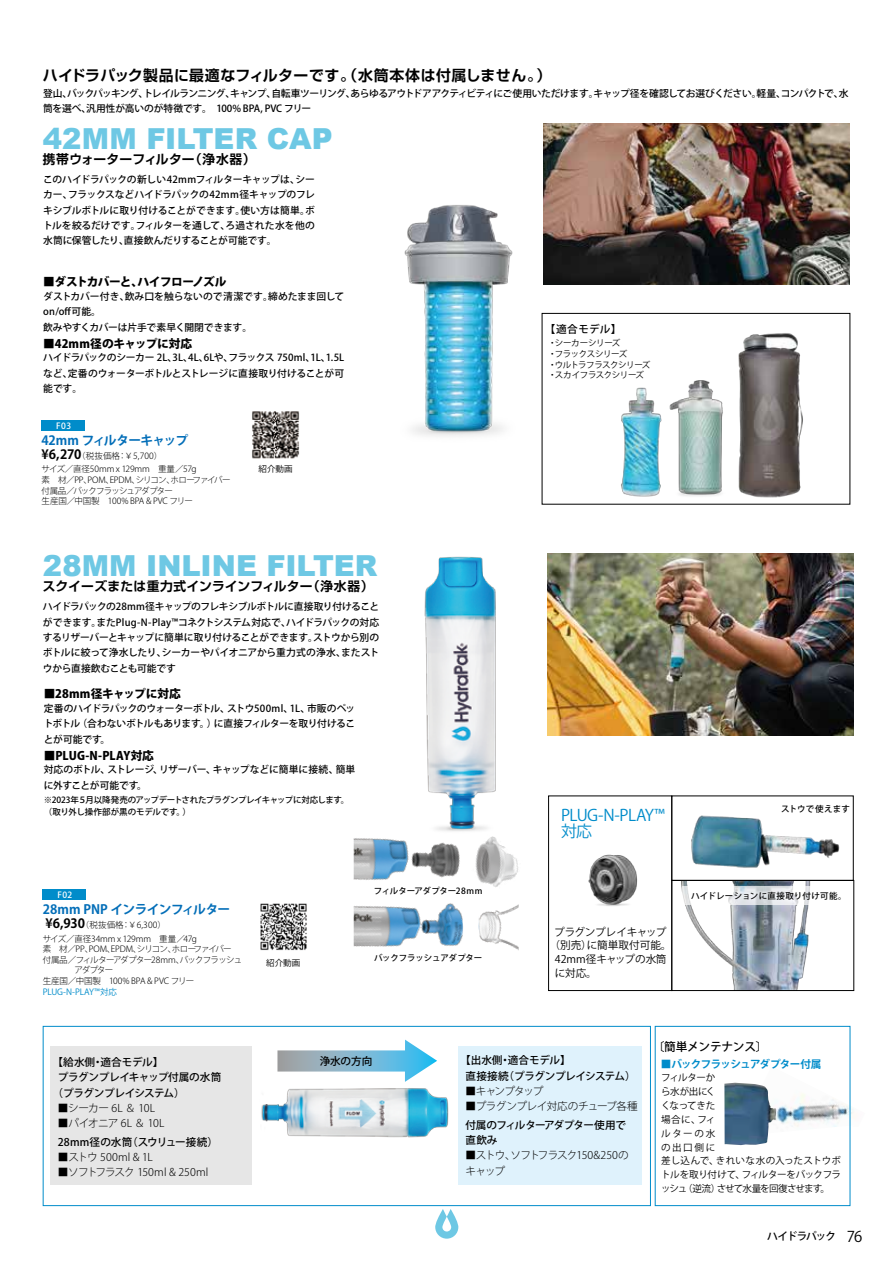
<style>
.page{position:relative;width:893px;height:1263px;background:#fff}
.page>*{position:absolute;margin:0;border:0;box-sizing:border-box;transform-origin:0 0}
.t1{font:900 28.95px "Arial";letter-spacing:-.005em;color:#6ec8e4}
.t2{font:15.9px/16.6px "Koz Go Pro";letter-spacing:-.045em;color:#008cca}
.t3{font:700 14.85px "Shin Go Pro De";letter-spacing:.03em;color:#000}
.t4{font:700 12.75px "Shin Go Pro De";letter-spacing:.015em;color:#000}
.t5{font:700 12.75px "Koz Go Pro";letter-spacing:-.04em;color:#036eb8}
.t6{font:700 12.75px "Koz Go Pro";letter-spacing:-.065em;color:#036eb8}
.t7{font:800 11.7px "Koz Go Pro";letter-spacing:-.01em;color:#000}
.t8{font:800 11.7px "Koz Go Pro";letter-spacing:-.05em;color:#000}
.t9{font:500 11.7px "Koz Go Pro";letter-spacing:-.02em;color:#000}
.t10{font:500 10.65px/15.3px "Koz Go Pro";letter-spacing:-.03em;color:#000}
.t11{font:300 10.65px "Koz Go Pro";letter-spacing:-.055em;color:#000}
.t12{font:10.65px "Koz Go Pro";letter-spacing:-.005em;color:#000}
.t13{font:300 10.65px/15.3px "Koz Go Pro";letter-spacing:-.075em;color:#000}
.t14{font:300 10.65px "Koz Go Pro";letter-spacing:-.03em;color:#000}
.t15{font:500 10.65px "Koz Go Pro";letter-spacing:.005em;color:#000}
.t16{font:700 10.65px "Koz Go Pro";letter-spacing:-.07em;color:#008cca}
.t17{font:500 10.65px "Koz Go Pro";letter-spacing:-.055em;color:#000}
.t18{font:300 10.65px "Koz Go Pro";color:#000}
.t19{font:500 10.65px "Koz Go Pro";letter-spacing:-.01em;color:#000}
.t20{font:10.65px "Koz Go Pro";letter-spacing:-.03em;color:#000}
.t21{font:500 10.65px "Koz Go Pro";letter-spacing:-.095em;color:#000}
.t22{font:300 10.65px "Koz Go Pro";letter-spacing:-.115em;color:#000}
.t23{font:500 9.75px/15.3px "Koz Go Pro";letter-spacing:-.025em;color:#000;text-align:justify}
.t24{font:500 9.75px/15.3px "Koz Go Pro";letter-spacing:-.055em;color:#000}
.t25{font:9.6px/13.8px "Koz Go Pro";letter-spacing:-.035em;color:#000}
.t26{font:300 8.55px/13.5px "Koz Go Pro";letter-spacing:-.01em;color:#000}
.t27{font:300 8.55px/10.6px "Koz Go Pro";letter-spacing:-.075em;color:#000}
.t28{font:500 8.55px/12.3px "Koz Go Pro";letter-spacing:-.045em;color:#000}
.t29{font:8.55px/10.6px "Koz Go Pro";letter-spacing:-.05em;color:#000}
.t30{font:300 8.55px "Koz Go Pro";letter-spacing:-.07em;color:#000}
.t31{font:500 8.55px "Koz Go Pro";letter-spacing:-.025em;color:#000}
.t32{font:300 8.55px "Koz Go Pro";letter-spacing:-.095em;color:#000}
.t33{font:300 8.55px "Koz Go Pro";letter-spacing:-.02em;color:#000}
.t34{font:500 8.55px "Koz Go Pro";letter-spacing:.03em;color:#000}
.t35{font:8.55px "Koz Go Pro";letter-spacing:-.02em;color:#008cca}
.t36{font:500 8.55px "Koz Go Pro";letter-spacing:.025em;color:#000}
.t37{font:500 8.55px "Koz Go Pro";letter-spacing:.055em;color:#fff}
.t38{font:300 8.55px "Koz Go Pro";letter-spacing:-.04em;color:#000}
.s1{font-weight:700;font-size:12.75px}
.s2{font-weight:400;font-size:14.85px}
</style>
<div class="page">
<div style="left:50px;top:1046px;width:202px;height:139px;background:#e6e6e6"></div>
<div style="left:458px;top:1046px;width:184px;height:139px;background:#dff2fc"></div>
<img style="left:737px;top:1066px;width:117px;height:70px">
<img style="left:724px;top:1083px;width:52px;height:62px">
<svg style="left:277px;top:1039px;width:160px;height:29px"></svg>
<div style="left:43px;top:1026px;width:608px;height:180px;border:1px solid #008cca"></div>
<div style="left:655px;top:1026px;width:195px;height:180px;border:1px solid #008cca"></div>
<img style="left:261px;top:1068px;width:188px;height:70px">
<img style="left:543px;top:124px;width:306px;height:160px">
<img style="left:548px;top:553px;width:305px;height:182px">
<img style="left:404px;top:205px;width:109px;height:231px">
<img style="left:681px;top:815px;width:159px;height:174px">
<img style="left:621px;top:387px;width:29px;height:110px">
<img style="left:650px;top:273px;width:201px;height:232px">
<img style="left:424px;top:556px;width:72px;height:253px">
<div style="left:671px;top:880px;width:183px;height:111px;border:1px solid #000"></div>
<img style="left:588px;top:854px;width:50px;height:52px">
<div style="left:542px;top:313px;width:308px;height:192px;border:1px solid #000"></div>
<img style="left:354px;top:809px;width:164px;height:74px">
<img style="left:354px;top:903px;width:109px;height:44px">
<img style="left:478px;top:883px;width:41px;height:68px">
<svg style="left:682px;top:886px;width:158px;height:19px"></svg>
<div style="left:42px;top:420px;width:43px;height:11px;background:#008cca"></div>
<div style="left:43px;top:889px;width:43px;height:11px;background:#008cca"></div>
<img style="left:252px;top:411px;width:48px;height:48px">
<img style="left:260px;top:903px;width:47px;height:48px">
<div style="left:548px;top:795px;width:124px;height:196px;border:1px solid #000"></div>
<svg style="left:435px;top:1209px;width:23px;height:30px"></svg>
<h3 class="t3" style="left:43px;top:64px;width:518px">ハイドラパック製品に最適なフィルターです。（水筒本体は付属しません。）　</h3>
<p class="t24" style="left:43px;top:86px;width:807px">登山、バックパッキング、トレイルランニング、キャンプ、自転車ツーリング、あらゆるアウトドアアクティビティにご使用いただけます。キャップ径を確認してお選びください。軽量、コンパクトで、水筒を選べ、汎用性が高いのが特徴です。　100% BPA, PVC フリー</p>
<h1 class="t1" style="left:43px;top:118px;width:291px">42MM FILTER CAP</h1>
<h3 class="t4" style="left:43px;top:149px;width:214px">携帯ウォーターフィルター（浄水器）</h3>
<p class="t23" style="left:43px;top:172px;width:273px">このハイドラパックの新しい42mmフィルターキャップは、シーカー、フラックスなどハイドラパックの42mm径キャップのフレキシブルボトルに取り付けることができます。使い方は簡単。ボトルを絞るだけです。フィルターを通して、ろ過された水を他の水筒に保管したり、直接飲んだりすることが可能です。</p>
<p class="t8" style="left:43px;top:274px;width:185px">■ダストカバーと、ハイフローノズル</p>
<p class="t23" style="left:43px;top:289px;width:302px;text-align:left">ダストカバー付き、飲み口を触らないので清潔です。締めたまま回してon/off可能。<br>飲みやすくカバーは片手で素早く開閉できます。</p>
<p class="t7" style="left:43px;top:336px;width:150px">■42mm径のキャップに対応</p>
<p class="t23" style="left:43px;top:351px;width:303px">ハイドラパックのシーカー 2L、3L、4L、6Lや、フラックス 750ml、1L、1.5Lなど、定番のウォーターボトルとストレージに直接取り付けることが可能です。</p>
<p class="t37" style="left:56px;top:420px;width:16px">F03</p>
<h3 class="t6" style="left:42px;top:432px;width:148px">42mm フィルターキャップ</h3>
<p class="t26" style="left:42px;top:449px;width:165px"><span class="s1">¥6,270</span>（税抜価格：￥5,700）<br>サイズ／直径50mm x 129mm　重量／57g　</p>
<p class="t27" style="left:42px;top:475px;width:191px">素　材／PP、POM、EPDM、シリコン、ホローファイバー付属品／バックフラッシュアダプター<br>生産国／中国製　100% BPA &amp; PVC フリー</p>
<p class="t29" style="left:259px;top:464px;width:36px">紹介動画</p>
<h1 class="t1" style="left:43px;top:545px;width:336px">28MM INLINE FILTER</h1>
<h3 class="t4" style="left:43px;top:576px;width:332px">スクイーズまたは重力式インラインフィルター（浄水器）</h3>
<p class="t23" style="left:43px;top:600px;width:338px">ハイドラパックの28mm径キャップのフレキシブルボトルに直接取り付けることができます。またPlug-N-Play™コネクトシステム対応で、ハイドラパックの対応するリザーバーとキャップに簡単に取り付けることができます。ストウから別のボトルに絞って浄水したり、シーカーやパイオニアから重力式の浄水、またストウから直接飲むことも可能です</p>
<p class="t7" style="left:44px;top:686px;width:139px">■28mm径キャップに対応</p>
<p class="t23" style="left:44px;top:701px;width:313px">定番のハイドラパックのウォーターボトル、ストウ500ml、1L、市販のペットボトル（合わないボトルもあります。）に直接フィルターを取り付けることが可能です。</p>
<p class="t7" style="left:44px;top:748px;width:112px">■PLUG-N-PLAY対応</p>
<p class="t23" style="left:44px;top:762px;width:313px">対応のボトル、ストレージ、リザーバー、キャップなどに簡単に接続、簡単に外すことが可能です。</p>
<p class="t28" style="left:44px;top:794px;width:307px">※2023年５月以降発売のアップデートされたプラグンプレイキャップに対応します。（取り外し操作部が黒のモデルです。）</p>
<p class="t37" style="left:57px;top:889px;width:16px">F02</p>
<h3 class="t5" style="left:43px;top:901px;width:189px">28mm PNP インラインフィルター</h3>
<p class="t26" style="left:43px;top:918px;width:164px;text-indent:3px"><span class="s1">¥6,930</span>（税抜価格：￥6,300）<br>サイズ／直径34mm x 129mm　重量／47g　</p>
<p class="t30" style="left:43px;top:943px;width:191px">素　材／PP、POM、EPDM、シリコン、ホローファイバー</p>
<p class="t32" style="left:43px;top:954px;width:201px">付属品／フィルターアダプター28mm、バックフラッシュ</p>
<p class="t38" style="left:75px;top:965px;width:40px">アダプター</p>
<p class="t33" style="left:43px;top:975px;width:153px">生産国／中国製　100% BPA &amp; PVC フリー</p>
<p class="t35" style="left:43px;top:986px;width:76px">PLUG-N-PLAY™対応</p>
<p class="t29" style="left:266px;top:958px;width:36px">紹介動画</p>
<p class="t31" style="left:374px;top:885px;width:110px">フィルターアダプター28mm</p>
<p class="t31" style="left:374px;top:953px;width:110px">バックフラッシュアダプター</p>
<p class="t10" style="left:545px;top:322px;width:78px">【適合モデル】</p>
<p class="t29" style="left:548px;top:338px;width:104px">・シーカーシリーズ<br>・フラックスシリーズ<br>・ウルトラフラスクシリーズ・スカイフラスクシリーズ</p>
<h2 class="t2" style="left:561px;top:807px;width:105px">PLUG-N-PLAY™対応</h2>
<p class="t20" style="left:554px;top:925px;width:114px">プラグンプレイキャップ</p>
<p class="t12" style="left:550px;top:939px;width:123px">（別売）に簡単取付可能。</p>
<p class="t12" style="left:555px;top:952px;width:113px">42mm径キャップの水筒</p>
<p class="t12" style="left:555px;top:966px;width:44px">に対応。</p>
<p class="t36" style="left:781px;top:804px;width:70px">ストウで使えます</p>
<p class="t34" style="left:691px;top:890px;width:157px">ハイドレーションに直接取り付け可能。</p>
<p class="t9" style="left:653px;top:1039px;width:116px">〔簡単メンテナンス〕</p>
<p class="t19" style="left:53px;top:1055px;width:112px">【給水側・適合モデル】</p>
<p class="t10" style="left:58px;top:1070px;width:175px">プラグンプレイキャップ付属の水筒　</p>
<p class="t17" style="left:53px;top:1086px;width:134px">（プラグンプレイシステム）</p>
<p class="t11" style="left:58px;top:1101px;width:109px">■シーカー 6L ＆ 10L　</p>
<p class="t11" style="left:58px;top:1116px;width:108px">■パイオニア 6L ＆ 10L</p>
<p class="t15" style="left:58px;top:1135px;width:162px">28mm径の水筒（スウリュー接続）</p>
<p class="t18" style="left:58px;top:1150px;width:96px">■ストウ 500ml &amp; 1L</p>
<p class="t14" style="left:58px;top:1165px;width:152px">■ソフトフラスク 150ml &amp; 250ml</p>
<p class="t10" style="left:320px;top:1054px;width:54px">浄水の方向</p>
<p class="t10" style="left:465px;top:1053px;width:172px;text-indent:-5px">【出水側・適合モデル】<br>直接接続（プラグンプレイシステム）</p>
<p class="t22" style="left:465px;top:1084px;width:90px">■キャンプタップ　</p>
<p class="t11" style="left:465px;top:1099px;width:174px">■プラグンプレイ対応のチューブ各種</p>
<p class="t10" style="left:465px;top:1118px;width:162px">付属のフィルターアダプター使用で直飲み</p>
<p class="t13" style="left:465px;top:1148px;width:165px">■ストウ、ソフトフラスク150&amp;250のキャップ</p>
<p class="t16" style="left:661px;top:1057px;width:162px">■バックフラッシュアダプター付属</p>
<p class="t25" style="left:661px;top:1071px;width:181px">フィルターか<br>ら水が出にく<br>くなってきた<br>場合に、フィ<br>ルターの水<br>の出口側に<br>差し込んで、きれいな水の入ったストウボトルを取り付けて、フィルターをバックフラッシュ（逆流）させて水量を回復させます。</p>
<p class="t21" style="left:767px;top:1229px;width:97px">ハイドラパック　<span class="s2">76</span></p>
</div>
